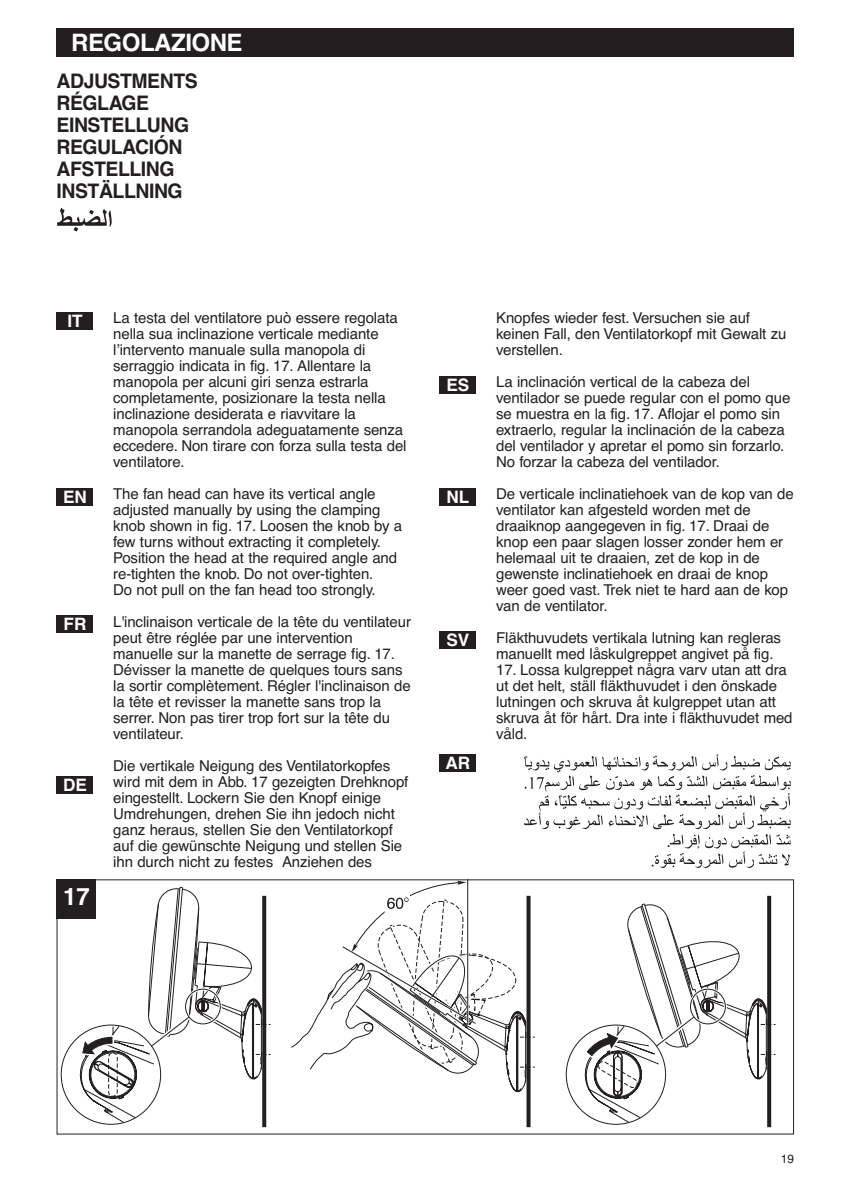
<style>
.page{position:relative;width:851px;height:1191px;background:#fff}
.page>*{position:absolute;margin:0;border:0;box-sizing:border-box;transform-origin:0 0}
.t1{font:700 24px "Helvetica";letter-spacing:-.02em;color:#fff}
.t2{font:700 20px/22px "Helvetica";letter-spacing:-.02em;color:#231f20}
.t3{font:700 17.2px "Helvetica";color:#fff}
.t4{font:15px/16px "Helvetica";letter-spacing:-.01em;color:#231f20}
.t5{font:12px "Helvetica";color:#231f20}
</style>
<div class="page">
<div style="left:56px;top:29px;width:738px;height:28px;background:#231f20"></div>
<div style="left:56px;top:488px;width:37px;height:17px;background:#231f20"></div>
<div style="left:439px;top:377px;width:37px;height:17px;background:#231f20"></div>
<div style="left:439px;top:488px;width:37px;height:17px;background:#231f20"></div>
<div style="left:439px;top:632px;width:37px;height:17px;background:#231f20"></div>
<div style="left:439px;top:754px;width:37px;height:17px;background:#231f20"></div>
<div style="left:56px;top:615px;width:37px;height:17px;background:#231f20"></div>
<div style="left:56px;top:776px;width:37px;height:17px;background:#231f20"></div>
<div style="left:56px;top:312px;width:37px;height:17px;background:#231f20"></div>
<svg style="left:262px;top:1122px;width:4px;height:5px"></svg>
<svg style="left:76px;top:886px;width:194px;height:236px"></svg>
<svg style="left:767px;top:896px;width:4px;height:231px"></svg>
<svg style="left:581px;top:902px;width:194px;height:220px"></svg>
<svg style="left:526px;top:1092px;width:4px;height:35px"></svg>
<svg style="left:291px;top:881px;width:243px;height:211px"></svg>
<div style="left:56px;top:879px;width:40px;height:40px;background:#231f20"></div>
<svg style="left:524px;top:754px;width:266px;height:114px"></svg>
<svg style="left:57px;top:208px;width:55px;height:24px"></svg>
<h1 class="t1" style="left:71px;top:34px;width:173px">REGOLAZIONE</h1>
<h2 class="t2" style="left:56px;top:72px;width:143px">ADJUSTMENTS<br>RÉGLAGE<br>EINSTELLUNG<br>REGULACIÓN<br>AFSTELLING<br>INSTÄLLNING</h2>
<p class="t3" style="left:67px;top:314px;width:17px">IT</p>
<p class="t3" style="left:63px;top:490px;width:25px">EN</p>
<p class="t3" style="left:64px;top:618px;width:24px">FR</p>
<p class="t3" style="left:63px;top:778px;width:25px">DE</p>
<h1 class="t1" style="left:63px;top:888px;width:28px">17</h1>
<p class="t4" style="left:113px;top:311px;width:295px">La testa del ventilatore può essere regolata nella sua inclinazione verticale mediante l’intervento manuale sulla manopola di serraggio indicata in fig. 17. Allentare la manopola per alcuni giri senza estrarla completamente, posizionare la testa nella inclinazione desiderata e riavvitare la manopola serrandola adeguatamente senza eccedere. Non tirare con forza sulla testa del ventilatore.</p>
<p class="t4" style="left:113px;top:487px;width:290px">The fan head can have its vertical angle adjusted manually by using the clamping knob shown in fig. 17. Loosen the knob by a few turns without extracting it completely.<br>Position the head at the required angle and re-tighten the knob. Do not over-tighten.<br>Do not pull on the fan head too strongly.</p>
<p class="t4" style="left:113px;top:615px;width:299px">L'inclinaison verticale de la tête du ventilateur peut être réglée par une intervention manuelle sur la manette de serrage fig. 17.<br>Dévisser la manette de quelques tours sans la sortir complètement. Régler l'inclinaison de la tête et revisser la manette sans trop la serrer. Non pas tirer trop fort sur la tête du ventilateur.</p>
<p class="t4" style="left:113px;top:759px;width:296px">Die vertikale Neigung des Ventilatorkopfes wird mit dem in Abb. 17 gezeigten Drehknopf eingestellt. Lockern Sie den Knopf einige Umdrehungen, drehen Sie ihn jedoch nicht ganz heraus, stellen Sie den Ventilatorkopf auf die gewünschte Neigung und stellen Sie ihn durch nicht zu festes Anziehen des</p>
<p class="t3" style="left:446px;top:379px;width:24px">ES</p>
<p class="t3" style="left:446px;top:490px;width:24px">NL</p>
<p class="t3" style="left:446px;top:634px;width:24px">SV</p>
<p class="t3" style="left:445px;top:757px;width:26px">AR</p>
<p class="t4" style="left:496px;top:311px;width:292px">Knopfes wieder fest. Versuchen sie auf keinen Fall, den Ventilatorkopf mit Gewalt zu verstellen.</p>
<p class="t4" style="left:496px;top:375px;width:296px">La inclinación vertical de la cabeza del ventilador se puede regular con el pomo que se muestra en la fig. 17. Aflojar el pomo sin extraerlo, regular la inclinación de la cabeza del ventilador y apretar el pomo sin forzarlo.<br>No forzar la cabeza del ventilador.</p>
<p class="t4" style="left:496px;top:487px;width:299px">De verticale inclinatiehoek van de kop van de ventilator kan afgesteld worden met de draaiknop aangegeven in fig. 17. Draai de knop een paar slagen losser zonder hem er helemaal uit te draaien, zet de kop in de gewenste inclinatiehoek en draai de knop weer goed vast. Trek niet te hard aan de kop van de ventilator.</p>
<p class="t4" style="left:496px;top:631px;width:286px">Fläkthuvudets vertikala lutning kan regleras manuellt med låskulgreppet angivet på fig.</p>
<p class="t4" style="left:496px;top:663px;width:298px">17. Lossa kulgreppet några varv utan att dra ut det helt, ställ fläkthuvudet i den önskade lutningen och skruva åt kulgreppet utan att skruva åt för hårt. Dra inte i fläkthuvudet med våld.</p>
<p class="t5" style="left:780px;top:1154px;width:15px">19</p>
</div>
